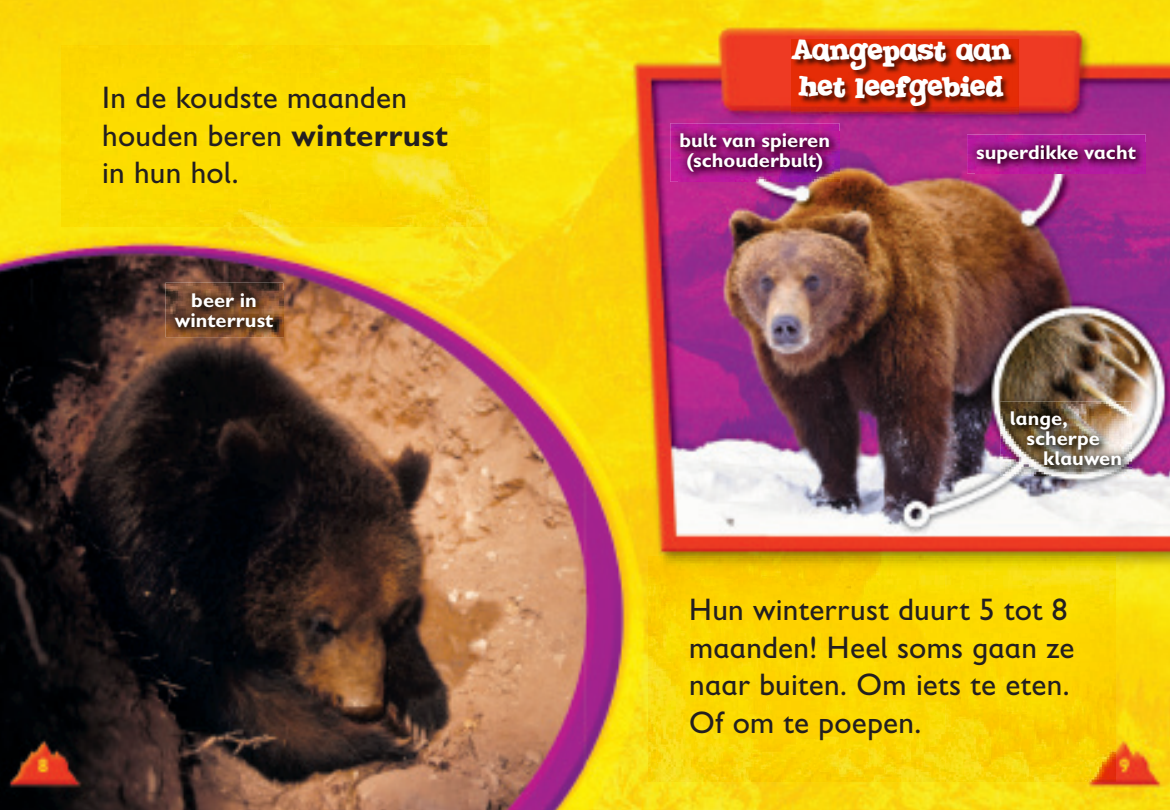
<style>
.page{position:relative;width:1170px;height:810px;background:#fff}
.page>*{position:absolute;margin:0;border:0;box-sizing:border-box;transform-origin:0 0}
.t1{font:31.25px/37.5px "Gill Sans Infant Std";letter-spacing:.01em;color:#231f20}
.t2{font:30px/36px "ELE Pizza";letter-spacing:.01em;color:#fff}
.t3{font:700 20px/20px "Gill Sans Infant Std";color:#fff;text-align:center}
.s1{font-weight:700}
</style>
<div class="page">
<img style="left:0;top:0;width:1170px;height:810px">
<img style="left:648px;top:557px;width:468px;height:225px">
<img style="left:61px;top:45px;width:429px;height:181px">
<img style="left:791px;top:39px;width:228px;height:75px">
<img style="left:975px;top:173px;width:170px;height:1px">
<img style="left:967px;top:135px;width:179px;height:38px">
<img style="left:670px;top:123px;width:169px;height:59px">
<img style="left:678px;top:132px;width:161px;height:50px">
<img style="left:1000px;top:401px;width:132px;height:75px">
<img style="left:1008px;top:410px;width:123px;height:65px">
<img style="left:165px;top:283px;width:118px;height:54px">
<p class="t1" style="left:102px;top:79px;width:347px">In de koudste maanden houden beren <span class="s1">winterrust </span>in hun hol.</p>
<p class="t3" style="left:175px;top:290px;width:100px">beer in winterrust</p>
<p class="t2" style="left:791px;top:37px;width:221px">Aangepast aan het leefgebied</p>
<p class="t3" style="left:976px;top:142px;width:161px">superdikke vacht</p>
<p class="t3" style="left:680px;top:130px;width:152px">bult van spieren (schouderbult)</p>
<p class="t3" style="left:1010px;top:408px;width:60px">lange,</p>
<p class="t3" style="left:1027px;top:428px;width:75px">scherpe</p>
<p class="t3" style="left:1043px;top:448px;width:80px">klauwen</p>
<p class="t1" style="left:689px;top:591px;width:387px">Hun winterrust duurt 5 tot 8 maanden! Heel soms gaan ze naar buiten. Om iets te eten.<br>Of om te poepen.</p>
</div>
